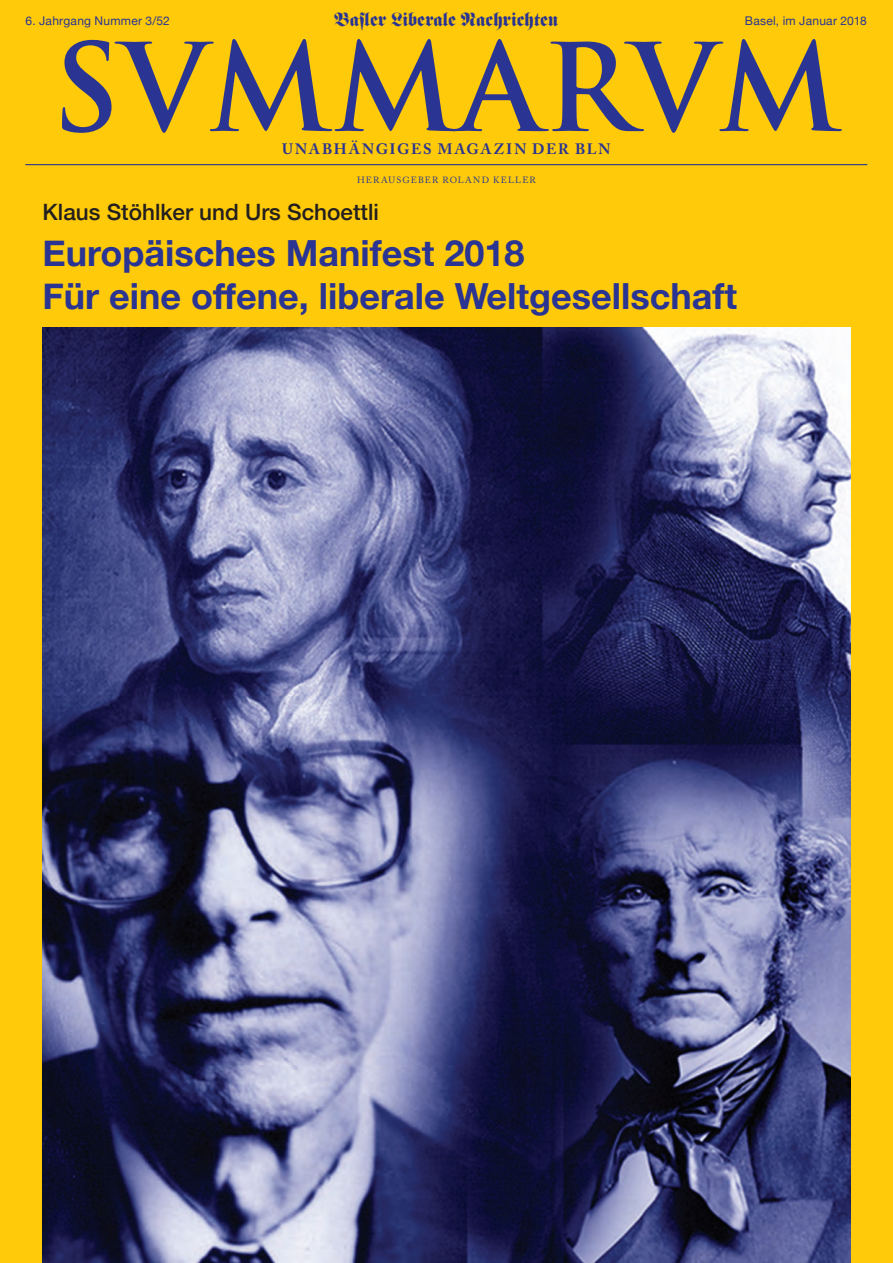
<style>
.page{position:relative;width:893px;height:1263px;background:#feca0a}
.page>*{position:absolute;margin:0;border:0;box-sizing:border-box;transform-origin:0 0}
.t1{font:700 118.5px "Trajan Pro";letter-spacing:.01em;color:#2a3492}
.t2{font:700 36px/43.5px "Helvetica Neue";color:#2a3492}
.t3{font:500 22.5px "Helvetica Neue";color:#231f20}
.t4{font:19.95px "Fraktur";letter-spacing:.005em;color:#2a3492}
.t5{font:700 15px "Adobe Caslon Pro";letter-spacing:.12em;color:#2a3492}
.t6{font:12px "Helvetica Neue";letter-spacing:.02em;color:#2a3492}
.t7{font:9px "Adobe Caslon Pro";letter-spacing:.12em;color:#2a3492}
</style>
<div class="page">
<hr style="left:25px;top:164px;width:842px;height:1px;background:#2a3492">
<img style="left:43px;top:328px;width:807px;height:935px">
<p class="t4" style="left:334px;top:7px;width:225px">Basler Liberale Nachrichten</p>
<p class="t6" style="left:26px;top:12px;width:146px">6. Jahrgang Nummer 3/52</p>
<p class="t6" style="left:745px;top:12px;width:123px">Basel, im Januar 2018</p>
<h1 class="t1" style="left:51px;top:14px;width:791px">SVMMARVM</h1>
<p class="t5" style="left:282px;top:140px;width:330px">UNABHÄNGIGES MAGAZIN DER BLN</p>
<p class="t7" style="left:357px;top:175px;width:180px">HERAUSGEBER ROLAND KELLER</p>
<p class="t3" style="left:43px;top:193px;width:338px">Klaus Stöhlker und Urs Schoettli</p>
<p class="t2" style="left:43px;top:232px;width:696px">Europäisches Manifest 2018<br>Für eine offene, liberale Weltgesellschaft</p>
</div>
